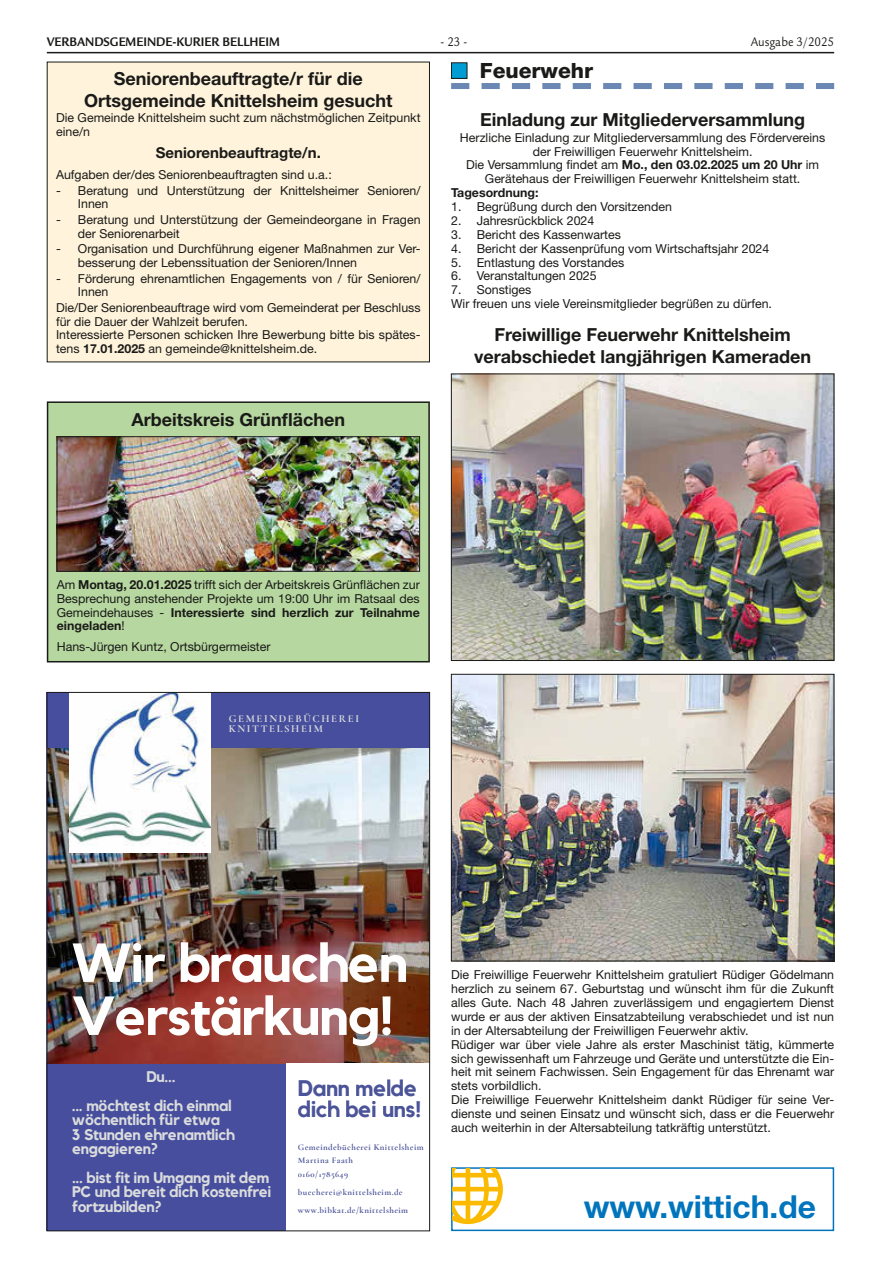
<style>
.page{position:relative;width:881px;height:1263px;background:#fff}
.page>*{position:absolute;margin:0;border:0;box-sizing:border-box;transform-origin:0 0}
.t1{font:700 31.65px "Helvetica Neue LT";color:#0074bc}
.t2{font:700 22.5px/21.5px "Kollektif";letter-spacing:-.02em;color:#4c5499}
.t3{font:800 21px "Helvetica Neue CE";color:#1a1a18}
.t4{font:700 18px/21.9px "Helvetica Neue LT";color:#1a1a18;text-align:center}
.t5{font:700 15.45px/14.4px "Kollektif";letter-spacing:-.02em;color:#dadbdb}
.t6{font:700 15px "Helvetica Neue LT";color:#1a1a18}
.t7{font:700 13.5px "Legacy Sans LT";color:#1a1a18;scale:.9 1}
.t8{font:13.5px "Legacy Sans LT";color:#1a1a18;scale:.9 1}
.t9{font:12.3px/13.8px "Helvetica Neue LT";color:#1a1a18}
.t10{font:700 12.3px "Helvetica Neue LT";color:#1a1a18}
.t11{font:700 10.65px/9.8px "Cormorant Garamond";letter-spacing:.15em;color:#dadbdb}
.t12{font:700 8.85px/13.6px "Cormorant Garamond";letter-spacing:.05em;color:#4c5499}
.s1{font-weight:700}
</style>
<div class="page">
<hr style="left:47px;top:52px;width:786px;height:1px;background:#1a1a18">
<svg style="left:451px;top:83px;width:382px;height:6px"></svg>
<div style="left:451px;top:63px;width:16px;height:15px;background:#009dd4"></div>
<div style="left:451px;top:63px;width:16px;height:16px;border:1px solid #1a1a18"></div>
<img style="left:453px;top:376px;width:378px;height:283px">
<div style="left:451px;top:374px;width:382px;height:287px;border:1px solid #1a1a18"></div>
<img style="left:453px;top:676px;width:378px;height:283px">
<div style="left:451px;top:674px;width:382px;height:287px;border:1px solid #1a1a18"></div>
<div style="left:47px;top:62px;width:382px;height:300px;background:#fff3db"></div>
<div style="left:48px;top:402px;width:381px;height:260px;background:#b6d79f"></div>
<img style="left:59px;top:438px;width:358px;height:131px">
<div style="left:57px;top:436px;width:362px;height:135px;border:1px solid #1a1a18"></div>
<div style="left:47px;top:401px;width:382px;height:261px;border:2px solid #1a1a18"></div>
<div style="left:47px;top:692px;width:382px;height:539px;background:#464e9d"></div>
<img style="left:47px;top:1063px;width:239px;height:1px">
<img style="left:70px;top:694px;width:141px;height:54px">
<img style="left:49px;top:748px;width:74px;height:315px">
<img style="left:200px;top:748px;width:227px;height:315px">
<img style="left:123px;top:852px;width:77px;height:211px">
<img style="left:73px;top:943px;width:57px;height:39px">
<img style="left:133px;top:943px;width:8px;height:39px">
<img style="left:145px;top:954px;width:20px;height:28px">
<img style="left:181px;top:942px;width:28px;height:40px">
<img style="left:211px;top:954px;width:21px;height:28px">
<img style="left:232px;top:954px;width:29px;height:28px">
<img style="left:264px;top:955px;width:25px;height:27px">
<img style="left:292px;top:954px;width:25px;height:28px">
<img style="left:320px;top:942px;width:27px;height:40px">
<img style="left:349px;top:954px;width:28px;height:28px">
<img style="left:381px;top:955px;width:25px;height:27px">
<img style="left:73px;top:996px;width:41px;height:39px">
<img style="left:116px;top:1007px;width:28px;height:28px">
<img style="left:148px;top:1007px;width:21px;height:28px">
<img style="left:169px;top:1007px;width:20px;height:28px">
<img style="left:191px;top:1002px;width:18px;height:34px">
<img style="left:211px;top:996px;width:29px;height:39px">
<img style="left:244px;top:1007px;width:20px;height:28px">
<img style="left:265px;top:995px;width:26px;height:40px">
<img style="left:293px;top:1008px;width:25px;height:27px">
<img style="left:322px;top:1008px;width:24px;height:27px">
<img style="left:349px;top:1007px;width:28px;height:39px">
<img style="left:382px;top:996px;width:8px;height:39px">
<img style="left:70px;top:748px;width:141px;height:104px">
<div style="left:286px;top:1063px;width:141px;height:166px;background:#fff"></div>
<div style="left:451px;top:1167px;width:382px;height:64px;border:2px solid #0074bc"></div>
<svg style="left:452px;top:1168px;width:50px;height:56px"></svg>
<p class="t7" style="left:47px;top:34px;width:260px">VERBANDSGEMEINDE-KURIER BELLHEIM</p>
<p class="t8" style="left:440px;top:34px;width:31px">- 23 -</p>
<p class="t8" style="left:750px;top:34px;width:94px">Ausgabe 3/2025</p>
<h3 class="t3" style="left:479px;top:58px;width:115px">Feuerwehr</h3>
<h3 class="t4" style="left:480px;top:108px;width:326px">Einladung zur Mitgliederversammlung</h3>
<p class="t9" style="left:460px;top:130px;width:367px;text-align:center">Herzliche Einladung zur Mitgliederversammlung des Fördervereins der Freiwilligen Feuerwehr Knittelsheim.<br>Die Versammlung findet am <span class="s1">Mo., den 03.02.2025 um 20 Uhr</span> im Gerätehaus der Freiwilligen Feuerwehr Knittelsheim statt.</p>
<p class="t10" style="left:451px;top:185px;width:89px">Tagesordnung:</p>
<p class="t9" style="left:451px;top:200px;width:222px">1. Begrüßung durch den Vorsitzenden</p>
<p class="t9" style="left:451px;top:213px;width:145px">2. Jahresrückblick 2024</p>
<p class="t9" style="left:451px;top:227px;width:171px">3. Bericht des Kassenwartes</p>
<p class="t9" style="left:451px;top:241px;width:320px">4. Bericht der Kassenprüfung vom Wirtschaftsjahr 2024</p>
<p class="t9" style="left:451px;top:255px;width:175px">5. Entlastung des Vorstandes</p>
<p class="t9" style="left:451px;top:269px;width:147px">6. Veranstaltungen 2025</p>
<p class="t9" style="left:451px;top:283px;width:322px">7. Sonstiges<br>Wir freuen uns viele Vereinsmitglieder begrüßen zu dürfen.</p>
<h3 class="t4" style="left:474px;top:323px;width:338px">Freiwillige Feuerwehr Knittelsheim verabschiedet langjährigen Kameraden</h3>
<h3 class="t4" style="left:84px;top:67px;width:310px">Seniorenbeauftragte/r für die<br>Ortsgemeinde Knittelsheim gesucht</h3>
<p class="t9" style="left:56px;top:111px;width:366px">Die Gemeinde Knittelsheim sucht zum nächstmöglichen Zeitpunkt eine/n</p>
<p class="t6" style="left:156px;top:144px;width:167px">Seniorenbeauftragte/n.</p>
<p class="t9" style="left:56px;top:168px;width:277px">Aufgaben der/des Seniorenbeauftragten sind u.a.:</p>
<p class="t9" style="left:78px;top:183px;width:344px;text-indent:-22px">- Beratung und Unterstützung der Knittelsheimer Senioren/<br>Innen</p>
<p class="t9" style="left:78px;top:213px;width:344px;text-indent:-22px">- Beratung und Unterstützung der Gemeindeorgane in Fragen der Seniorenarbeit</p>
<p class="t9" style="left:78px;top:242px;width:344px;text-indent:-22px">- Organisation und Durchführung eigener Maßnahmen zur Ver&shy;besserung der Lebenssituation der Senioren/Innen</p>
<p class="t9" style="left:78px;top:271px;width:344px;text-indent:-22px">- Förderung ehrenamtlichen Engagements von / für Senioren/<br>Innen</p>
<p class="t9" style="left:56px;top:301px;width:366px">Die/Der Seniorenbeauftrage wird vom Gemeinderat per Beschluss für die Dauer der Wahlzeit berufen.<br>Interessierte Personen schicken Ihre Bewerbung bitte bis spätes&shy;tens <span class="s1">17.01.2025</span> an gemeinde@knittelsheim.de.</p>
<h3 class="t4" style="left:131px;top:408px;width:215px">Arbeitskreis Grünflächen</h3>
<p class="t9" style="left:57px;top:578px;width:364px;text-align:justify">Am <span class="s1">Montag, 20.01.2025</span> trifft sich der Arbeitskreis Grünflächen zur Besprechung anstehender Projekte um 19:00 Uhr im Ratsaal des Gemeindehauses - <span class="s1">Interessierte sind herzlich zur Teilnahme eingeladen</span>!</p>
<p class="t9" style="left:57px;top:640px;width:215px">Hans-Jürgen Kuntz, Ortsbürgermeister</p>
<p class="t11" style="left:229px;top:714px;width:132px">GEMEINDEBÜCHEREI<br>KNITTELSHEIM</p>
<p class="t5" style="left:72px;top:1062px;width:161px;line-height:29px;text-indent:74px">Du...<br>... möchtest dich einmal</p>
<p class="t5" style="left:72px;top:1112px;width:164px">wöchentlich für etwa<br>3 Stunden ehrenamtlich engagieren?</p>
<p class="t5" style="left:72px;top:1170px;width:201px">... bist fit im Umgang mit dem<br>PC und bereit dich kostenfrei fortzubilden?</p>
<h2 class="t2" style="left:298px;top:1077px;width:125px">Dann melde dich bei uns!</h2>
<p class="t12" style="left:298px;top:1140px;width:127px">Gemeindebücherei Knittelsheim<br>Mart na Faath<br>0160/1785649</p>
<p class="t12" style="left:298px;top:1183px;width:112px;line-height:17.7px">buecherei@knittelsheim.de www.bibkat.de/knittelsheim</p>
<p class="t12" style="left:317px;top:1154px;width:4px">i</p>
<p class="t9" style="left:451px;top:968px;width:384px">Die Freiwillige Feuerwehr Knittelsheim gratuliert Rüdiger Gödelmann herzlich zu seinem 67. Geburtstag und wünscht ihm für die Zukunft alles Gute. Nach 48 Jahren zuverlässigem und engagiertem Dienst wurde er aus der aktiven Einsatzabteilung verabschiedet und ist nun in der Altersabteilung der Freiwilligen Feuerwehr aktiv.<br>Rüdiger war über viele Jahre als erster Maschinist tätig, kümmerte sich gewissenhaft um Fahrzeuge und Geräte und unterstützte die Ein&shy;heit mit seinem Fachwissen. Sein Engagement für das Ehrenamt war stets vorbildlich.<br>Die Freiwillige Feuerwehr Knittelsheim dankt Rüdiger für seine Ver&shy;dienste und seinen Einsatz und wünscht sich, dass er die Feuerwehr auch weiterhin in der Altersabteilung tatkräftig unterstützt.</p>
<h1 class="t1" style="left:583px;top:1187px;width:234px">www.wittich.de</h1>
</div>
